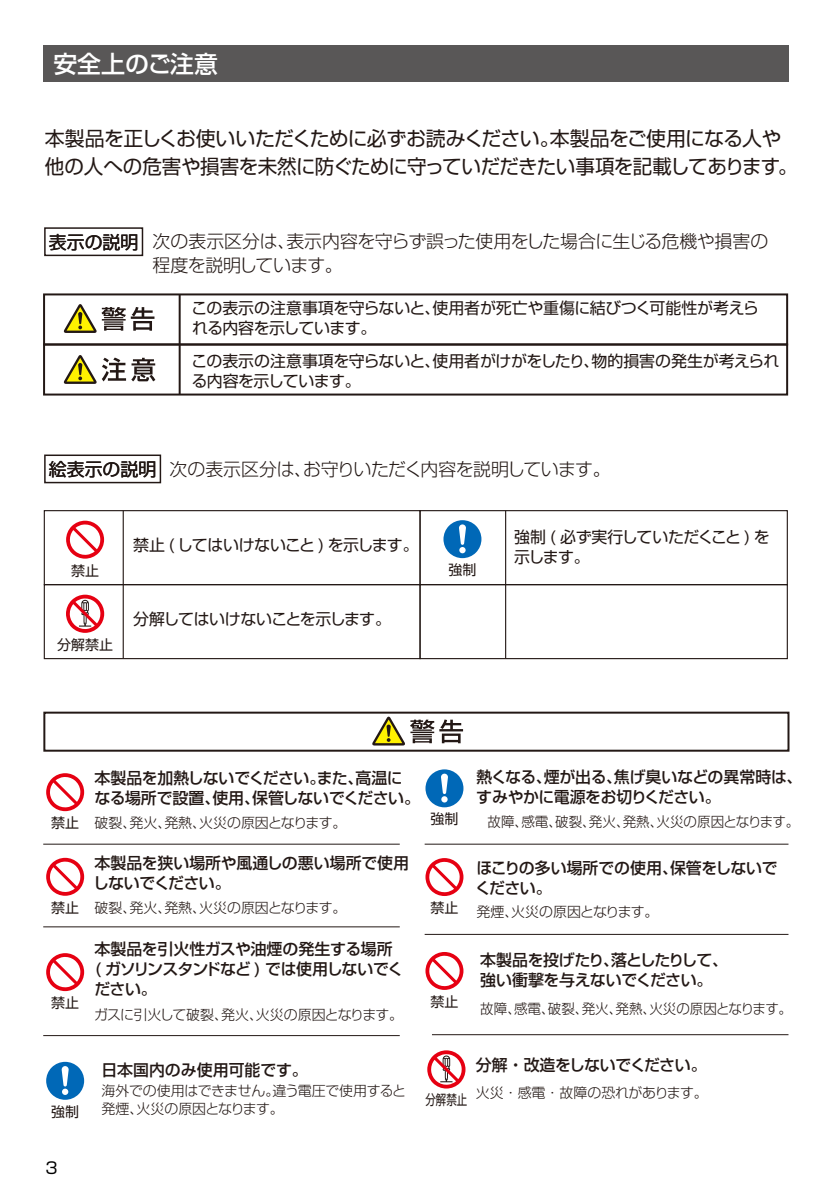
<style>
.page{position:relative;width:840px;height:1191px;background:#fff}
.page>*{position:absolute;margin:0;border:0;box-sizing:border-box;transform-origin:0 0}
.t1{font:500 23.8px "Shin Go Pro";color:#fff}
.t2{font:19.8px/27.8px "Shin Go Pro";letter-spacing:-.03em;color:#231815}
.t3{font:300 18px/23.8px "Shin Go Pro";letter-spacing:-.02em;color:#231815}
.t4{font:18px "Shin Go Pro";color:#040000}
.t5{font:500 16px/19.8px "Shin Go Pro";letter-spacing:-.025em;color:#231815}
.t6{font:16px/19.8px "Shin Go Pro";letter-spacing:-.03em;color:#231815}
.t7{font:16px/19.8px "Shin Go Pro";letter-spacing:-.05em;color:#231815}
.t8{font:500 16px "Shin Go Pro";color:#231815}
.t9{font:16px "Shin Go Pro";color:#000}
.t10{font:300 14px/18px "Shin Go Pro";letter-spacing:-.005em;color:#231815}
.t11{font:300 14px "Shin Go Pro";letter-spacing:-.045em;color:#231815}
.t12{font:14px "Shin Go Pro";color:#231815}
.t13{font:300 14px "Shin Go Pro";letter-spacing:-.025em;color:#231815}
.t14{font:14px "Shin Go Pro";color:#231815;scale:.75 1}
.s1{font-weight:400}
</style>
<div class="page">
<div style="left:44px;top:454px;width:117px;height:29px;border:1px solid #231815"></div>
<svg style="left:66px;top:521px;width:38px;height:37px"></svg>
<div style="left:43px;top:293px;width:744px;height:52px;border:2px solid #231815"></div>
<div style="left:44px;top:510px;width:376px;height:75px;border:1px solid #231815"></div>
<svg style="left:443px;top:520px;width:38px;height:38px"></svg>
<div style="left:419px;top:510px;width:368px;height:75px;border:1px solid #231815"></div>
<div style="left:44px;top:584px;width:376px;height:75px;border:1px solid #231815"></div>
<div style="left:419px;top:584px;width:368px;height:75px;border:1px solid #231815"></div>
<hr style="left:178px;top:294px;width:2px;height:50px;background:#231815">
<div style="left:43px;top:343px;width:744px;height:52px;border:2px solid #231815"></div>
<hr style="left:178px;top:344px;width:2px;height:50px;background:#231815">
<div style="left:43px;top:711px;width:746px;height:40px;border:2px solid #231815"></div>
<hr style="left:123px;top:510px;width:1px;height:148px;background:#231815">
<hr style="left:505px;top:510px;width:1px;height:148px;background:#231815">
<hr style="left:424px;top:934px;width:364px;height:1px;background:#231815">
<hr style="left:424px;top:843px;width:364px;height:1px;background:#231815">
<hr style="left:43px;top:843px;width:356px;height:1px;background:#231815">
<hr style="left:43px;top:926px;width:356px;height:1px;background:#231815">
<hr style="left:43px;top:1035px;width:356px;height:1px;background:#231815">
<hr style="left:431px;top:1034px;width:357px;height:1px;background:#231815">
<svg style="left:372px;top:716px;width:91px;height:29px"></svg>
<svg style="left:63px;top:304px;width:91px;height:29px"></svg>
<svg style="left:63px;top:355px;width:92px;height:29px"></svg>
<svg style="left:66px;top:594px;width:38px;height:39px"></svg>
<svg style="left:425px;top:858px;width:38px;height:38px"></svg>
<svg style="left:425px;top:769px;width:38px;height:38px"></svg>
<div style="left:44px;top:227px;width:99px;height:29px;border:1px solid #231815"></div>
<svg style="left:46px;top:773px;width:38px;height:38px"></svg>
<svg style="left:46px;top:1061px;width:38px;height:38px"></svg>
<svg style="left:46px;top:858px;width:38px;height:37px"></svg>
<svg style="left:46px;top:953px;width:38px;height:38px"></svg>
<svg style="left:425px;top:952px;width:38px;height:38px"></svg>
<svg style="left:427px;top:1050px;width:38px;height:38px"></svg>
<div style="left:43px;top:45px;width:745px;height:37px;background:#595757"></div>
<h1 class="t1" style="left:53px;top:44px;width:166px">安全上のご注意</h1>
<p class="t2" style="left:45px;top:122px;width:753px">本製品を正しくお使いいただくために必ずお読みください。本製品をご使用になる人や他の人への危害や損害を未然に防ぐために守っていだだきたい事項を記載してあります。</p>
<p class="t4" style="left:49px;top:227px;width:91px">表示の説明</p>
<p class="t3" style="left:152px;top:227px;width:617px">次の表示区分は、表示内容を守らず誤った使用をした場合に生じる危機や損害の程度を説明しています。</p>
<p class="t6" style="left:191px;top:296px;width:568px">この表示の注意事項を守らないと、使用者が死亡や重傷に結びつく可能性が考えられる内容を示しています。</p>
<p class="t6" style="left:191px;top:349px;width:589px">この表示の注意事項を守らないと、使用者がけがをしたり、物的損害の発生が考えられる内容を示しています。</p>
<p class="t4" style="left:49px;top:454px;width:109px">絵表示の説明</p>
<p class="t3" style="left:169px;top:455px;width:442px">次の表示区分は、お守りいただく内容を説明しています。</p>
<p class="t6" style="left:133px;top:533px;width:287px">禁止 ( してはいけないこと ) を示します。</p>
<p class="t7" style="left:514px;top:525px;width:257px">強制 ( 必ず実行していただくこと ) を示します。</p>
<p class="t12" style="left:71px;top:559px;width:29px">禁止</p>
<p class="t12" style="left:448px;top:558px;width:29px">強制</p>
<p class="t12" style="left:57px;top:633px;width:57px">分解禁止</p>
<p class="t7" style="left:133px;top:606px;width:259px">分解してはいけないことを示します。</p>
<p class="t5" style="left:94px;top:766px;width:327px">本製品を加熱しないでください。また、高温になる場所で設置、使用、保管しないでください。</p>
<p class="t10" style="left:51px;top:812px;width:296px"><span class="s1">禁止</span> 破裂、発火、発熱、火災の原因となります。</p>
<p class="t5" style="left:93px;top:851px;width:317px">本製品を狭い場所や風通しの悪い場所で使用しないでください。</p>
<p class="t10" style="left:51px;top:896px;width:296px"><span class="s1">禁止</span> 破裂、発火、発熱、火災の原因となります。</p>
<p class="t12" style="left:51px;top:991px;width:29px">禁止</p>
<p class="t5" style="left:94px;top:937px;width:310px">本製品を引火性ガスや油煙の発生する場所<br>( ガソリンスタンドなど ) では使用しないでください。</p>
<p class="t11" style="left:94px;top:1003px;width:310px">ガスに引火して破裂、発火、火災の原因となります。</p>
<p class="t12" style="left:51px;top:1100px;width:29px">強制</p>
<p class="t8" style="left:101px;top:1056px;width:208px">日本国内のみ使用可能です。</p>
<p class="t10" style="left:102px;top:1079px;width:306px">海外での使用はできません。違う電圧で使用すると発煙、火災の原因となります。</p>
<p class="t5" style="left:476px;top:764px;width:327px">熱くなる、煙が出る、焦げ臭いなどの異常時は、すみやかに電源をお切りください。</p>
<p class="t12" style="left:430px;top:807px;width:29px">強制</p>
<p class="t10" style="left:487px;top:810px;width:313px">故障、感電、破裂、発火、発熱、火災の原因となります。</p>
<p class="t12" style="left:430px;top:896px;width:29px">禁止</p>
<p class="t12" style="left:430px;top:990px;width:29px">禁止</p>
<p class="t5" style="left:475px;top:856px;width:304px">ほこりの多い場所での使用、保管をしないでください。</p>
<p class="t13" style="left:476px;top:900px;width:183px">発煙、火災の原因となります。</p>
<p class="t5" style="left:480px;top:948px;width:249px">本製品を投げたり、落としたりして、強い衝撃を与えないでください。</p>
<p class="t10" style="left:480px;top:997px;width:313px">故障、感電、破裂、発火、発熱、火災の原因となります。</p>
<p class="t14" style="left:425px;top:1088px;width:57px">分解禁止</p>
<p class="t5" style="left:475px;top:1053px;width:232px">分解・改造をしないでください。</p>
<p class="t10" style="left:475px;top:1082px;width:233px">火災・感電・故障の恐れがあります。</p>
<p class="t9" style="left:45px;top:1155px;width:14px">3</p>
</div>
